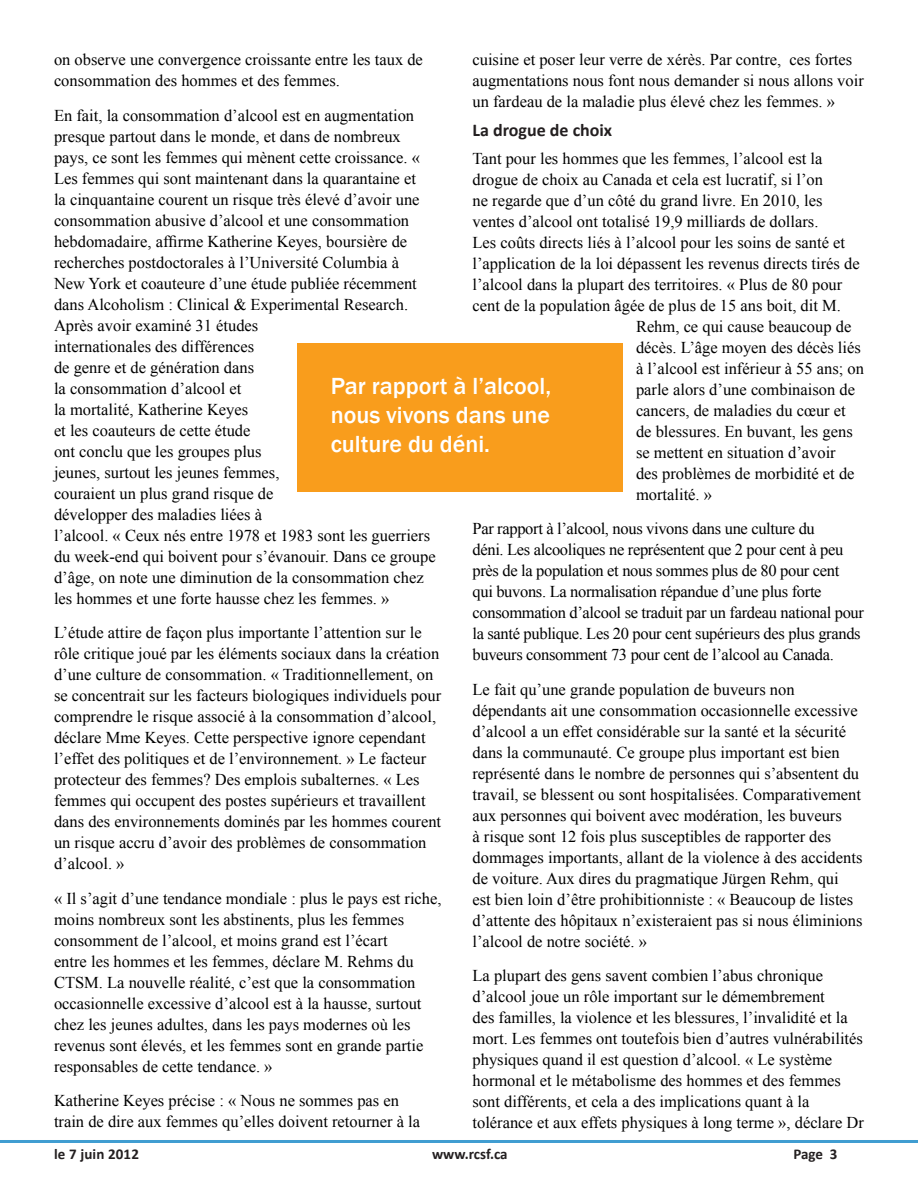
<style>
.page{position:relative;width:918px;height:1188px;background:#fff}
.page>*{position:absolute;margin:0;border:0;box-sizing:border-box;transform-origin:0 0}
.BodyParagraph{font:500 24px/28.8px "Franklin Gothic";color:#fff;text-align:justify}
.t1{font:700 18px "Calibri";color:#231f20}
.BodyParagraph-2{font:16.5px/21px "Times New Roman";color:#000}
.BodyParagraph-3{font:16.5px/21px "Times New Roman";letter-spacing:-.02em;color:#000}
.t2{font:700 15px "Calibri";letter-spacing:.005em;color:#231f20}
</style>
<div class="page">
<hr style="left:0;top:1140px;width:918px;height:3px;background:#409dd1">
<div style="left:297px;top:344px;width:325px;height:148px;background:#f99d1c"></div>
<p class="BodyParagraph-2" style="left:472px;top:49px;width:393px">cuisine et poser leur verre de xérès. Par contre, ces fortes augmentations nous font nous demander si nous allons voir un fardeau de la maladie plus élevé chez les femmes. »</p>
<p class="t1" style="left:472px;top:119px;width:141px">La drogue de choix</p>
<p class="BodyParagraph-2" style="left:472px;top:147px;width:351px">Tant pour les hommes que les femmes, l’alcool est la</p>
<p class="BodyParagraph-2" style="left:472px;top:168px;width:352px">drogue de choix au Canada et cela est lucratif, si l’on</p>
<p class="BodyParagraph-2" style="left:472px;top:189px;width:352px">ne regarde que d’un côté du grand livre. En 2010, les</p>
<p class="BodyParagraph-2" style="left:472px;top:210px;width:348px">ventes d’alcool ont totalisé 19,9 milliards de dollars.</p>
<p class="BodyParagraph-2" style="left:472px;top:231px;width:374px">Les coûts directs liés à l’alcool pour les soins de santé et</p>
<p class="BodyParagraph-2" style="left:472px;top:252px;width:389px">l’application de la loi dépassent les revenus directs tirés de</p>
<p class="BodyParagraph-2" style="left:472px;top:273px;width:371px">l’alcool dans la plupart des territoires. « Plus de 80 pour</p>
<p class="BodyParagraph-2" style="left:472px;top:294px;width:370px">cent de la population âgée de plus de 15 ans boit, dit M.</p>
<p class="BodyParagraph-2" style="left:636px;top:315px;width:217px">Rehm, ce qui cause beaucoup de</p>
<p class="BodyParagraph-2" style="left:636px;top:336px;width:226px">décès. L’âge moyen des décès liés</p>
<p class="BodyParagraph-2" style="left:636px;top:357px;width:229px">à l’alcool est inférieur à 55 ans; on</p>
<p class="BodyParagraph-2" style="left:636px;top:378px;width:221px">parle alors d’une combinaison de</p>
<p class="BodyParagraph-2" style="left:636px;top:399px;width:211px">cancers, de maladies du cœur et</p>
<p class="BodyParagraph-2" style="left:636px;top:420px;width:218px">de blessures. En buvant, les gens</p>
<p class="BodyParagraph-2" style="left:636px;top:441px;width:201px">se mettent en situation d’avoir</p>
<p class="BodyParagraph-2" style="left:636px;top:462px;width:220px">des problèmes de morbidité et de</p>
<p class="BodyParagraph-2" style="left:636px;top:483px;width:78px">mortalité. »</p>
<p class="BodyParagraph-3" style="left:472px;top:518px;width:393px">Par rapport à l’alcool, nous vivons dans une culture du<br>déni. Les alcooliques ne représentent que 2 pour cent à peu près de la population et nous sommes plus de 80 pour cent<br>qui buvons. La normalisation répandue d’une plus forte consommation d’alcool se traduit par un fardeau national pour la santé publique. Les 20 pour cent supérieurs des plus grands buveurs consomment 73 pour cent de l’alcool au Canada.</p>
<p class="BodyParagraph-2" style="left:472px;top:678px;width:392px">Le fait qu’une grande population de buveurs non dépendants ait une consommation occasionnelle excessive d’alcool a un effet considérable sur la santé et la sécurité dans la communauté. Ce groupe plus important est bien représenté dans le nombre de personnes qui s’absentent du travail, se blessent ou sont hospitalisées. Comparativement aux personnes qui boivent avec modération, les buveurs<br>à risque sont 12 fois plus susceptibles de rapporter des dommages importants, allant de la violence à des accidents de voiture. Aux dires du pragmatique Jürgen Rehm, qui<br>est bien loin d’être prohibitionniste : « Beaucoup de listes d’attente des hôpitaux n’existeraient pas si nous éliminions l’alcool de notre société. »</p>
<p class="BodyParagraph-2" style="left:472px;top:965px;width:393px">La plupart des gens savent combien l’abus chronique d’alcool joue un rôle important sur le démembrement<br>des familles, la violence et les blessures, l’invalidité et la mort. Les femmes ont toutefois bien d’autres vulnérabilités physiques quand il est question d’alcool. « Le système hormonal et le métabolisme des hommes et des femmes sont différents, et cela a des implications quant à la tolérance et aux effets physiques à long terme », déclare Dr</p>
<p class="BodyParagraph-2" style="left:54px;top:49px;width:370px">on observe une convergence croissante entre les taux de consommation des hommes et des femmes.</p>
<p class="BodyParagraph-2" style="left:54px;top:105px;width:383px">En fait, la consommation d’alcool est en augmentation presque partout dans le monde, et dans de nombreux pays, ce sont les femmes qui mènent cette croissance. « Les femmes qui sont maintenant dans la quarantaine et<br>la cinquantaine courent un risque très élevé d’avoir une consommation abusive d’alcool et une consommation hebdomadaire, affirme Katherine Keyes, boursière de recherches postdoctorales à l’Université Columbia à<br>New York et coauteure d’une étude publiée récemment dans Alcoholism : Clinical &amp; Experimental Research.<br>Après avoir examiné 31 études<br>internationales des différences<br>de genre et de génération dans<br>la consommation d’alcool et<br>la mortalité, Katherine Keyes<br>et les coauteurs de cette étude<br>ont conclu que les groupes plus<br>jeunes, surtout les jeunes femmes,<br>couraient un plus grand risque de<br>développer des maladies liées à<br>l’alcool. « Ceux nés entre 1978 et 1983 sont les guerriers du week-end qui boivent pour s’évanouir. Dans ce groupe d’âge, on note une diminution de la consommation chez les hommes et une forte hausse chez les femmes. »</p>
<p class="BodyParagraph-2" style="left:54px;top:622px;width:389px">L’étude attire de façon plus importante l’attention sur le rôle critique joué par les éléments sociaux dans la création d’une culture de consommation. « Traditionnellement, on se concentrait sur les facteurs biologiques individuels pour comprendre le risque associé à la consommation d’alcool, déclare Mme Keyes. Cette perspective ignore cependant l’effet des politiques et de l’environnement. » Le facteur protecteur des femmes? Des emplois subalternes. « Les femmes qui occupent des postes supérieurs et travaillent dans des environnements dominés par les hommes courent un risque accru d’avoir des problèmes de consommation d’alcool. »</p>
<p class="BodyParagraph-2" style="left:54px;top:888px;width:389px">« Il s’agit d’une tendance mondiale : plus le pays est riche, moins nombreux sont les abstinents, plus les femmes consomment de l’alcool, et moins grand est l’écart<br>entre les hommes et les femmes, déclare M. Rehms du CTSM. La nouvelle réalité, c’est que la consommation occasionnelle excessive d’alcool est à la hausse, surtout chez les jeunes adultes, dans les pays modernes où les revenus sont élevés, et les femmes sont en grande partie responsables de cette tendance. »</p>
<p class="BodyParagraph-2" style="left:54px;top:1090px;width:368px">Katherine Keyes précise : « Nous ne sommes pas en train de dire aux femmes qu’elles doivent retourner à la</p>
<p class="BodyParagraph" style="left:331px;top:372px;width:222px">Par rapport à l’alcool, nous vivons dans une culture du déni.</p>
<p class="t2" style="left:54px;top:1144px;width:87px">le 7 juin 2012</p>
<p class="t2" style="left:432px;top:1144px;width:77px">www.rcsf.ca</p>
<p class="t2" style="left:794px;top:1144px;width:46px">Page 3</p>
</div>
